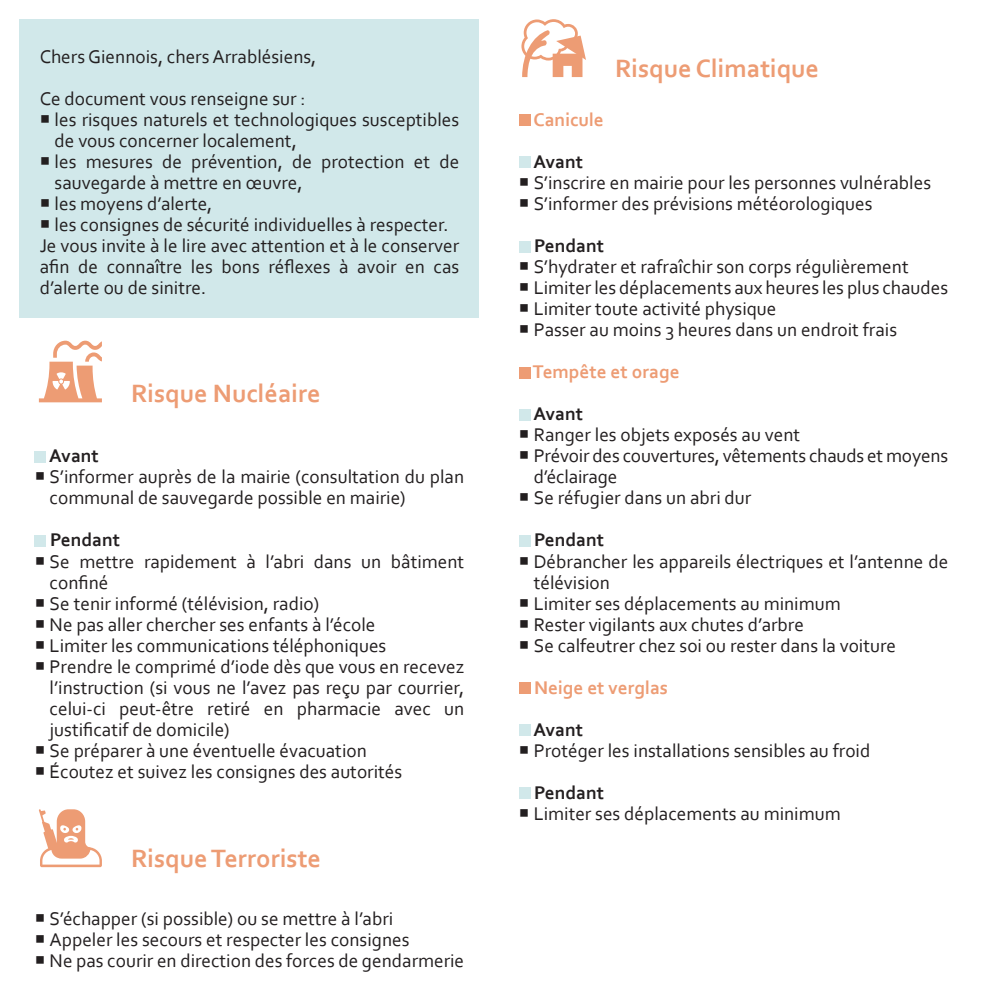
<style>
.page{position:relative;width:993px;height:993px;background:#fff}
.page>*{position:absolute;margin:0;border:0;box-sizing:border-box;transform-origin:0 0}
.t1{font:700 26.25px "Corbel";color:#ed9c74}
.t2{font:19.25px/21px "Corbel";color:#231f20}
.t3{font:700 19.25px "Corbel";color:#231f20}
.t4{font:700 19.25px "Corbel";color:#ed9c74}
</style>
<div class="page">
<div style="left:20px;top:19px;width:459px;height:298px;background:#d1e8ea"></div>
<div style="left:35px;top:451px;width:11px;height:11px;background:#d1e8ea"></div>
<div style="left:35px;top:535px;width:11px;height:11px;background:#d1e8ea"></div>
<svg style="left:39px;top:340px;width:63px;height:62px"></svg>
<svg style="left:39px;top:809px;width:63px;height:57px"></svg>
<div style="left:518px;top:115px;width:12px;height:11px;background:#ed9c74"></div>
<div style="left:518px;top:157px;width:12px;height:11px;background:#d1e8ea"></div>
<div style="left:518px;top:241px;width:12px;height:11px;background:#d1e8ea"></div>
<div style="left:518px;top:367px;width:12px;height:11px;background:#ed9c74"></div>
<div style="left:518px;top:409px;width:12px;height:11px;background:#d1e8ea"></div>
<div style="left:518px;top:535px;width:12px;height:11px;background:#d1e8ea"></div>
<div style="left:518px;top:682px;width:12px;height:11px;background:#ed9c74"></div>
<div style="left:518px;top:724px;width:12px;height:11px;background:#d1e8ea"></div>
<div style="left:518px;top:787px;width:12px;height:11px;background:#d1e8ea"></div>
<svg style="left:521px;top:19px;width:65px;height:58px"></svg>
<p class="t2" style="left:40px;top:35px;width:278px;line-height:42px">Chers Giennois, chers Arrablésiens,<br>Ce document vous renseigne sur :</p>
<p class="t2" style="left:55px;top:109px;width:406px">les risques naturels et technologiques susceptibles</p>
<p class="t2" style="left:55px;top:130px;width:243px">de vous concerner localement,</p>
<p class="t2" style="left:55px;top:151px;width:406px">les mesures de prévention, de protection et de</p>
<p class="t2" style="left:55px;top:172px;width:249px">sauvegarde à mettre en œuvre,</p>
<p class="t2" style="left:55px;top:193px;width:159px">les moyens d’alerte,</p>
<p class="t2" style="left:55px;top:214px;width:395px">les consignes de sécurité individuelles à respecter.</p>
<p class="t2" style="left:40px;top:235px;width:421px">Je vous invite à le lire avec attention et à le conserver</p>
<p class="t2" style="left:40px;top:256px;width:421px">afin de connaître les bons réflexes à avoir en cas</p>
<p class="t2" style="left:40px;top:277px;width:168px">d’alerte ou de sinitre.</p>
<h1 class="t1" style="left:131px;top:377px;width:191px">Risque Nucléaire</h1>
<p class="t3" style="left:49px;top:444px;width:51px">Avant</p>
<p class="t2" style="left:50px;top:466px;width:416px">S’informer auprès de la mairie (consultation du plan communal de sauvegarde possible en mairie)</p>
<p class="t3" style="left:50px;top:528px;width:71px">Pendant</p>
<p class="t2" style="left:50px;top:550px;width:416px">Se mettre rapidement à l’abri dans un bâtiment confiné<br>Se tenir informé (télévision, radio)<br>Ne pas aller chercher ses enfants à l’école<br>Limiter les communications téléphoniques<br>Prendre le comprimé d’iode dès que vous en recevez l’instruction (si vous ne l’avez pas reçu par courrier, celui-ci peut-être retiré en pharmacie avec un justificatif de domicile)<br>Se préparer à une éventuelle évacuation<br>Écoutez et suivez les consignes des autorités</p>
<h1 class="t1" style="left:131px;top:841px;width:191px">Risque Terroriste</h1>
<p class="t2" style="left:50px;top:907px;width:416px">S’échapper (si possible) ou se mettre à l’abri<br>Appeler les secours et respecter les consignes<br>Ne pas courir en direction des forces de gendarmerie</p>
<h1 class="t1" style="left:615px;top:52px;width:205px">Risque Climatique</h1>
<p class="t4" style="left:533px;top:108px;width:72px">Canicule</p>
<p class="t3" style="left:533px;top:150px;width:51px">Avant</p>
<p class="t2" style="left:533px;top:172px;width:399px">S’inscrire en mairie pour les personnes vulnérables<br>S’informer des prévisions météorologiques</p>
<p class="t3" style="left:534px;top:234px;width:71px">Pendant</p>
<p class="t2" style="left:533px;top:256px;width:416px">S’hydrater et rafraîchir son corps régulièrement Limiter les déplacements aux heures les plus chaudes Limiter toute activité physique<br>Passer au moins 3 heures dans un endroit frais</p>
<p class="t4" style="left:532px;top:360px;width:148px">Tempête et orage</p>
<p class="t3" style="left:533px;top:402px;width:51px">Avant</p>
<p class="t2" style="left:533px;top:424px;width:416px">Ranger les objets exposés au vent<br>Prévoir des couvertures, vêtements chauds et moyens d’éclairage<br>Se réfugier dans un abri dur</p>
<p class="t3" style="left:534px;top:528px;width:71px">Pendant</p>
<p class="t2" style="left:533px;top:550px;width:416px">Débrancher les appareils électriques et l’antenne de télévision<br>Limiter ses déplacements au minimum<br>Rester vigilants aux chutes d’arbre<br>Se calfeutrer chez soi ou rester dans la voiture</p>
<p class="t4" style="left:534px;top:675px;width:135px">Neige et verglas</p>
<p class="t3" style="left:533px;top:717px;width:51px">Avant</p>
<p class="t2" style="left:533px;top:739px;width:338px">Protéger les installations sensibles au froid</p>
<p class="t3" style="left:534px;top:780px;width:71px">Pendant</p>
<p class="t2" style="left:533px;top:802px;width:308px">Limiter ses déplacements au minimum</p>
</div>
